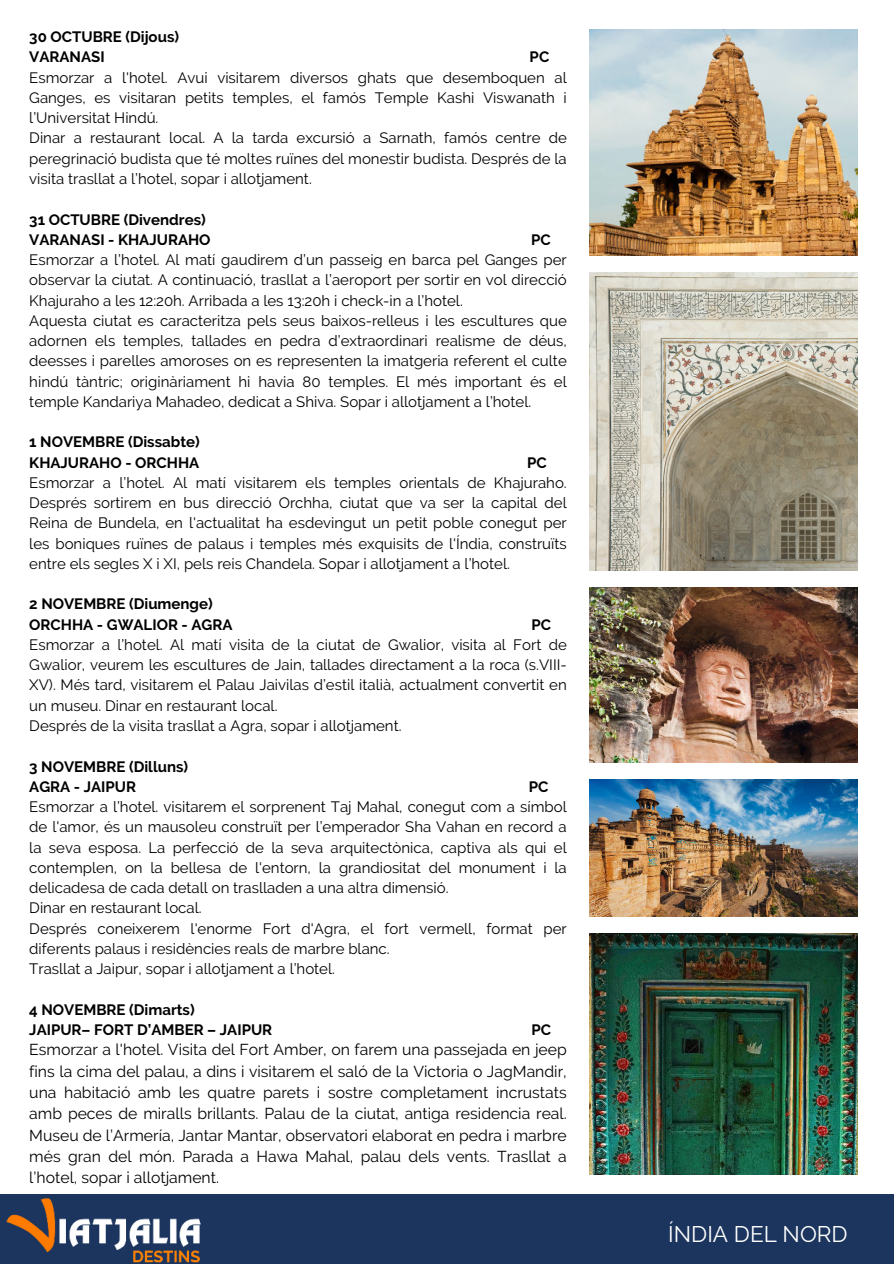
<style>
.page{position:relative;width:894px;height:1264px;background:#fff}
.page>*{position:absolute;margin:0;border:0;box-sizing:border-box;transform-origin:0 0}
.t1{font:22.5px "Raleway";color:#fff}
.t2{font:15.75px/21.3px "Raleway";color:#000;text-align:justify}
.t3{font:15px/20.2px "Raleway";color:#000}
.t4{font:700 15px/20.2px "Raleway";color:#000}
</style>
<div class="page">
<div style="left:0;top:1193px;width:893px;height:70px;background:#1c355e"></div>
<img style="left:0;top:1193px;width:222px;height:70px">
<img style="left:589px;top:933px;width:268px;height:241px">
<img style="left:589px;top:587px;width:268px;height:175px">
<img style="left:589px;top:779px;width:268px;height:137px">
<img style="left:589px;top:272px;width:268px;height:298px">
<img style="left:589px;top:29px;width:268px;height:226px">
<p class="t4" style="left:29px;top:27px;width:151px">30 OCTUBRE (Dijous)<br>VARANASI</p>
<p class="t4" style="left:529px;top:47px;width:21px">PC</p>
<p class="t3" style="left:29px;top:67px;width:539px">Esmorzar a l'hotel. Avui visitarem diversos ghats que desemboquen al Ganges, es visitaran petits temples, el famós Temple Kashi Viswanath i l’Universitat Hindú.<br>Dinar a restaurant local. A la tarda excursió a Sarnath, famós centre de peregrinació budista que té moltes ruïnes del monestir budista. Després de la visita trasllat a l’hotel, sopar i allotjament.</p>
<p class="t4" style="left:29px;top:209px;width:183px">31 OCTUBRE (Divendres)<br>VARANASI - KHAJURAHO</p>
<p class="t4" style="left:531px;top:229px;width:21px">PC</p>
<p class="t3" style="left:29px;top:249px;width:539px">Esmorzar a l’hotel. Al matí gaudirem d’un passeig en barca pel Ganges per observar la ciutat. A continuació, trasllat a l’aeroport per sortir en vol direcció Khajuraho a les 12:20h. Arribada a les 13:20h i check-in a l’hotel.<br>Aquesta ciutat es caracteritza pels seus baixos-relleus i les escultures que adornen els temples, tallades en pedra d’extraordinari realisme de déus, deesses i parelles amoroses on es representen la imatgeria referent el culte hindú tàntric; originàriament hi havia 80 temples. El més important és el temple Kandariya Mahadeo, dedicat a Shiva. Sopar i allotjament a l’hotel.</p>
<p class="t4" style="left:29px;top:432px;width:172px">1 NOVEMBRE (Dissabte)<br>KHAJURAHO - ORCHHA</p>
<p class="t4" style="left:527px;top:452px;width:21px">PC</p>
<p class="t3" style="left:29px;top:472px;width:539px;text-align:justify">Esmorzar a l’hotel. Al matí visitarem els temples orientals de Khajuraho.<br>Després sortirem en bus direcció Orchha, ciutat que va ser la capital del Reina de Bundela, en l'actualitat ha esdevingut un petit poble conegut per les boniques ruïnes de palaus i temples més exquisits de l'Índia, construïts entre els segles X i XI, pels reis Chandela. Sopar i allotjament a l’hotel.</p>
<p class="t4" style="left:29px;top:594px;width:205px">2 NOVEMBRE (Diumenge)<br>ORCHHA - GWALIOR - AGRA</p>
<p class="t4" style="left:531px;top:614px;width:21px">PC</p>
<p class="t3" style="left:29px;top:634px;width:539px">Esmorzar a l’hotel. Al matí visita de la ciutat de Gwalior, visita al Fort de Gwalior, veurem les escultures de Jain, tallades directament a la roca (s.VIII-XV). Més tard, visitarem el Palau Jaivilas d’estil italià, actualment convertit en un museu. Dinar en restaurant local.<br>Després de la visita trasllat a Agra, sopar i allotjament.</p>
<p class="t4" style="left:29px;top:756px;width:160px">3 NOVEMBRE (Dilluns)<br>AGRA - JAIPUR</p>
<p class="t4" style="left:528px;top:776px;width:21px">PC</p>
<p class="t3" style="left:29px;top:796px;width:539px">Esmorzar a l’hotel. visitarem el sorprenent Taj Mahal, conegut com a símbol de l'amor, és un mausoleu construït per l’emperador Sha Vahan en record a la seva esposa. La perfecció de la seva arquitectònica, captiva als qui el contemplen, on la bellesa de l'entorn, la grandiositat del monument i la delicadesa de cada detall on traslladen a una altra dimensió.<br>Dinar en restaurant local.<br>Després coneixerem l'enorme Fort d'Agra, el fort vermell, format per diferents palaus i residències reals de marbre blanc.<br>Trasllat a Jaipur, sopar i allotjament a l’hotel.</p>
<p class="t4" style="left:29px;top:999px;width:244px">4 NOVEMBRE (Dimarts)<br>JAIPUR– FORT D’AMBER – JAIPUR</p>
<p class="t4" style="left:531px;top:1019px;width:21px">PC</p>
<p class="t2" style="left:29px;top:1038px;width:539px">Esmorzar a l'hotel. Visita del Fort Amber, on farem una passejada en jeep fins la cima del palau, a dins i visitarem el saló de la Victoria o JagMandir, una habitació amb les quatre parets i sostre completament incrustats amb peces de miralls brillants. Palau de la ciutat, antiga residencia real.<br>Museu de l’Armería, Jantar Mantar, observatori elaborat en pedra i marbre més gran del món. Parada a Hawa Mahal, palau dels vents. Trasllat a l’hotel, sopar i allotjament.</p>
<h1 class="t1" style="left:668px;top:1221px;width:181px">ÍNDIA DEL NORD</h1>
</div>
